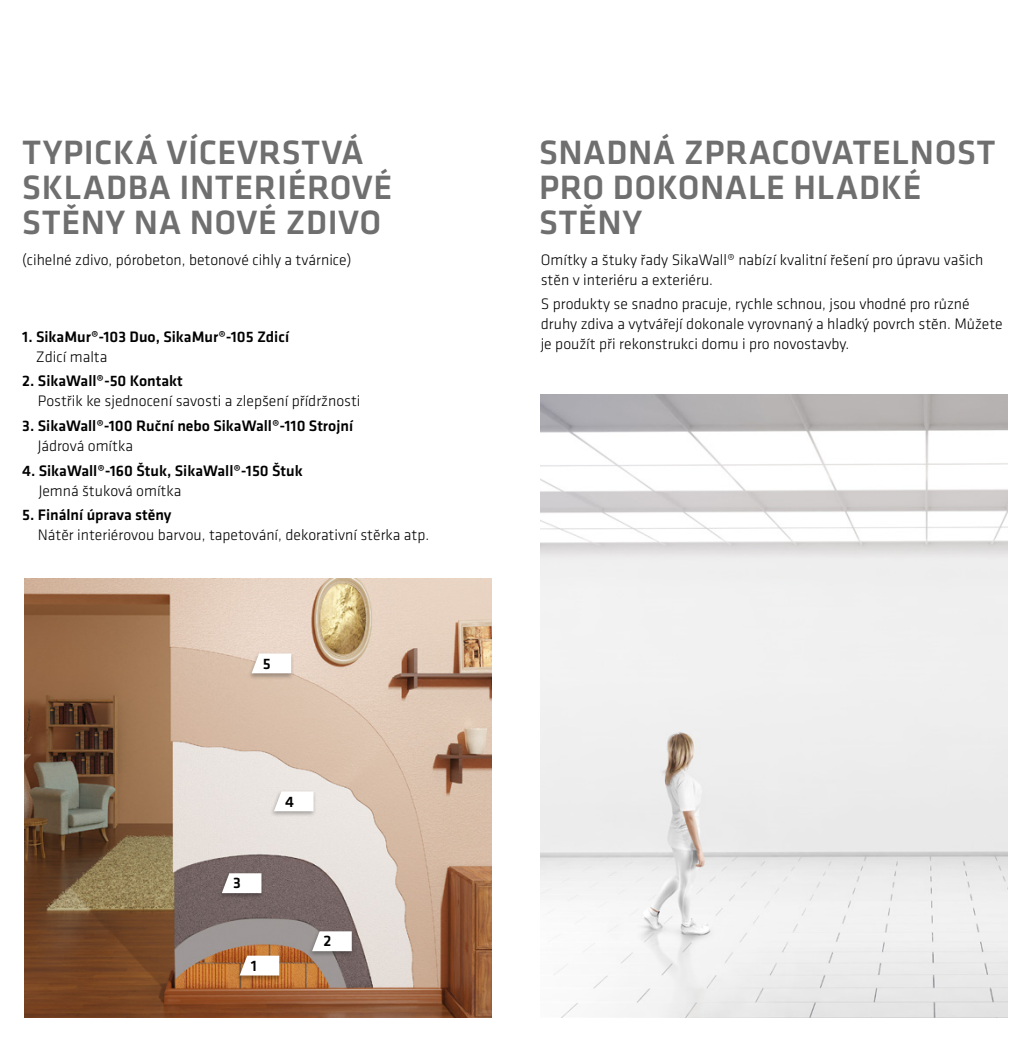
<style>
.page{position:relative;width:1032px;height:1042px;background:#fff}
.page>*{position:absolute;margin:0;border:0;box-sizing:border-box;transform-origin:0 0}
.SI_Title_internal{font:500 35px/35px "Klavika";letter-spacing:.015em;color:#706f6f}
.SI_Copy_Leaflet{font:300 15.75px/19.8px "Klavika";color:#000}
.SI_Copy_Leaflet-2{font:500 15.75px/19.8px "Klavika";color:#000}
.SI_Klavica_Numbering{font:500 15.75px "Klavika";color:#000}
.s1{font-weight:300}
.s2{font-weight:500}
</style>
<div class="page">
<img style="left:25px;top:578px;width:466px;height:439px">
<div style="left:247px;top:652px;width:48px;height:28px;background:#000;opacity:.3"></div>
<svg style="left:252px;top:653px;width:39px;height:20px"></svg>
<div style="left:269px;top:789px;width:48px;height:28px;background:#000;opacity:.3"></div>
<svg style="left:274px;top:791px;width:40px;height:20px"></svg>
<div style="left:217px;top:871px;width:48px;height:28px;background:#000;opacity:.3"></div>
<svg style="left:222px;top:873px;width:39px;height:20px"></svg>
<div style="left:307px;top:929px;width:48px;height:28px;background:#000;opacity:.3"></div>
<svg style="left:312px;top:931px;width:40px;height:20px"></svg>
<div style="left:235px;top:954px;width:48px;height:28px;background:#000;opacity:.3"></div>
<svg style="left:240px;top:955px;width:39px;height:20px"></svg>
<img style="left:541px;top:394px;width:466px;height:623px">
<p class="SI_Title_internal" style="left:22px;top:134px;width:371px">TYPICKÁ VÍCEVRSTVÁ<br>SKLADBA INTERIÉROVÉ<br>STĚNY NA NOVÉ ZDIVO</p>
<p class="SI_Copy_Leaflet" style="left:22px;top:249px;width:331px">(cihelné zdivo, pórobeton, betonové cihly a tvárnice)</p>
<p class="SI_Copy_Leaflet-2" style="left:36px;top:326px;width:255px;text-indent:-14px">1. SikaMur®-103 Duo, SikaMur®-105 Zdicí<br><span class="s1">Zdicí malta</span></p>
<p class="SI_Copy_Leaflet" style="left:38px;top:371px;width:324px;text-indent:-16px"><span class="s2">2. SikaWall®-50 Kontakt<br></span>Postřik ke sjednocení savosti a zlepšení přídržnosti</p>
<p class="SI_Copy_Leaflet-2" style="left:38px;top:415px;width:317px;text-indent:-15px">3. SikaWall®-100 Ruční nebo SikaWall®-110 Strojní<br><span class="s1">Jádrová omítka</span></p>
<p class="SI_Copy_Leaflet-2" style="left:39px;top:460px;width:266px;text-indent:-16px">4. SikaWall®-160 Štuk, SikaWall®-150 Štuk<br><span class="s1">Jemná štuková omítka</span></p>
<p class="SI_Copy_Leaflet" style="left:38px;top:505px;width:393px;text-indent:-16px"><span class="s2">5. Finální úprava stěny<br></span>Nátěr interiérovou barvou, tapetování, dekorativní stěrka atp.</p>
<p class="SI_Klavica_Numbering" style="left:263px;top:653px;width:9px">5</p>
<p class="SI_Klavica_Numbering" style="left:233px;top:872px;width:9px">3</p>
<p class="SI_Klavica_Numbering" style="left:251px;top:954px;width:8px">1</p>
<p class="SI_Klavica_Numbering" style="left:285px;top:791px;width:10px">4</p>
<p class="SI_Klavica_Numbering" style="left:323px;top:930px;width:9px">2</p>
<p class="SI_Title_internal" style="left:539px;top:134px;width:458px">SNADNÁ ZPRACOVATELNOST<br>PRO DOKONALE HLADKÉ<br>STĚNY</p>
<p class="SI_Copy_Leaflet" style="left:541px;top:249px;width:444px">Omítky a štuky řady SikaWall® nabízí kvalitní řešení pro úpravu vašich stěn v interiéru a exteriéru.</p>
<p class="SI_Copy_Leaflet" style="left:541px;top:294px;width:463px">S produkty se snadno pracuje, rychle schnou, jsou vhodné pro různé druhy zdiva a vytvářejí dokonale vyrovnaný a hladký povrch stěn. Můžete je použít při rekonstrukci domu i pro novostavby.</p>
</div>
